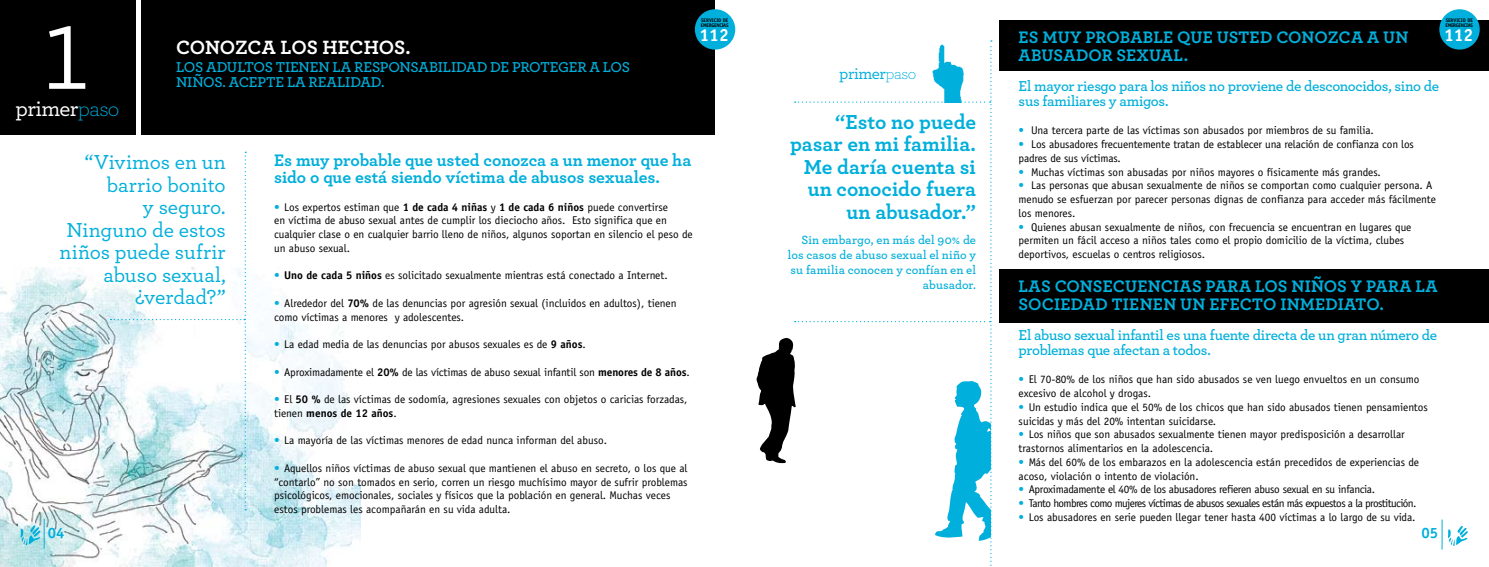
<style>
.page{position:relative;width:1489px;height:567px;background:#fff}
.page>*{position:absolute;margin:0;border:0;box-sizing:border-box;transform-origin:0 0}
.t1{font:124.25px "Archer";color:#fff}
.t2{font:500 22.62px "Archer";letter-spacing:-.025em;color:#fff}
.t3{font:500 21.25px/22.5px "Archer";letter-spacing:-.005em;color:#00afdb;text-align:right}
.t4{font:700 21.25px/22.5px "Archer";letter-spacing:-.005em;color:#00afdb;text-align:right}
.t5{font:700 20.12px "Archer";letter-spacing:-.005em;color:#fff}
.t6{font:700 17.5px/17.5px "Archer";color:#00afdb}
.t7{font:700 17.5px "Officina Sans Std";color:#fff}
.t8{font:500 16.75px "Archer";letter-spacing:-.025em;color:#00afdb}
.t9{font:600 15px/15px "Archer";letter-spacing:-.02em;color:#00afdb}
.t10{font:700 15px "Officina Serif Std";color:#00afdb}
.t11{font:600 12.5px/15px "Archer";letter-spacing:.005em;color:#00afdb;text-align:right}
.t12{font:11.25px/13.8px "Officina Sans Std";color:#000}
.t13{font:11.25px "Officina Sans Std";letter-spacing:-.05em;color:#000}
.t14{font:11.25px "Officina Sans Std";letter-spacing:-.025em;color:#000}
.t15{font:700 5.12px/5.1px "Officina Sans Std";letter-spacing:-.05em;color:#000}
.s1{font-weight:300;color:#00afdb}
.s2{color:#00afdb}
.s3{font-weight:700}
.s4{font-weight:300}
</style>
<div class="page">
<img style="left:0;top:267px;width:360px;height:300px">
<div style="left:142px;top:0;width:573px;height:135px;background:#000"></div>
<svg style="left:1448px;top:526px;width:19px;height:20px"></svg>
<hr style="left:1441px;top:519px;width:1px;height:30px;background:#00afdb">
<div style="left:0;top:0;width:135px;height:135px;background:#000"></div>
<div style="left:999px;top:20px;width:489px;height:51px;background:#000"></div>
<svg style="left:110px;top:152px;width:136px;height:358px"></svg>
<div style="left:999px;top:269px;width:489px;height:53px;background:#000"></div>
<svg style="left:21px;top:525px;width:19px;height:20px"></svg>
<hr style="left:44px;top:519px;width:1px;height:30px;background:#00afdb">
<svg style="left:756px;top:40px;width:235px;height:526px"></svg>
<div style="left:1439px;top:9px;width:40px;height:41px;background:#00afdb;border-radius:50%"></div>
<div style="left:694px;top:9px;width:41px;height:41px;background:#00afdb;border-radius:50%"></div>
<h1 class="t1" style="left:41px;top:-38px;width:51px">1</h1>
<h2 class="t2" style="left:10px;top:92px;width:117px">séptimo<span class="s1">paso</span></h2>
<h2 class="t2" style="left:15px;top:92px;width:106px">primer<span class="s1">paso</span></h2>
<h3 class="t5" style="left:176px;top:31px;width:236px">CONOZCA LOS HECHOS.</h3>
<h3 class="t9" style="left:176px;top:58px;width:455px">LOS ADULTOS TIENEN LA RESPONSABILIDAD DE PROTEGER A LOS</h3>
<h3 class="t9" style="left:176px;top:73px;width:210px">NIÑOS. ACEPTE LA REALIDAD.</h3>
<p class="t15" style="left:701px;top:18px;width:29px">SERVICIO DE<br>EMERGENCIAS</p>
<h3 class="t7" style="left:699px;top:24px;width:31px">112</h3>
<h3 class="t3" style="left:60px;top:150px;width:167px">“Vivimos en un barrio bonito<br>y seguro.<br>Ninguno de estos niños puede sufrir abuso sexual, ¿verdad?”</h3>
<h3 class="t10" style="left:48px;top:524px;width:18px">04</h3>
<h3 class="t6" style="left:274px;top:151px;width:418px;line-height:16.2px">Es muy probable que usted conozca a un menor que ha sido o que está siendo víctima de abusos sexuales.</h3>
<p class="t12" style="left:274px;top:200px;width:420px"><span class="s2">•</span> Los expertos estiman que <span class="s3">1 de cada 4 niñas</span> y <span class="s3">1 de cada 6 niños</span> puede convertirse<br>en víctima de abuso sexual antes de cumplir los dieciocho años. Esto significa que en cualquier clase o en cualquier barrio lleno de niños, algunos soportan en silencio el peso de un abuso sexual.</p>
<p class="t12" style="left:274px;top:269px;width:395px"><span class="s2">•</span> <span class="s3">Uno de cada 5 niños</span> es solicitado sexualmente mientras está conectado a Internet.</p>
<p class="t12" style="left:274px;top:296px;width:404px"><span class="s2">•</span> Alrededor del <span class="s3">70%</span> de las denuncias por agresión sexual (incluidos en adultos), tienen como víctimas a menores y adolescentes.</p>
<p class="t12" style="left:274px;top:337px;width:313px"><span class="s2">•</span> La edad media de las denuncias por abusos sexuales es de <span class="s3">9 años</span>.</p>
<p class="t12" style="left:274px;top:365px;width:417px"><span class="s2">•</span> Aproximadamente el <span class="s3">20%</span> de las víctimas de abuso sexual infantil son <span class="s3">menores de 8 años</span>.</p>
<p class="t12" style="left:274px;top:392px;width:414px"><span class="s2">•</span> El <span class="s3">50 %</span> de las víctimas de sodomía, agresiones sexuales con objetos o caricias forzadas, tienen <span class="s3">menos de 12 años</span>.</p>
<p class="t12" style="left:274px;top:434px;width:334px"><span class="s2">•</span> La mayoría de las víctimas menores de edad nunca informan del abuso.</p>
<p class="t12" style="left:274px;top:461px;width:415px"><span class="s2">•</span> Aquellos niños víctimas de abuso sexual que mantienen el abuso en secreto, o los que al “contarlo” no son tomados en serio, corren un riesgo muchísimo mayor de sufrir problemas psicológicos, emocionales, sociales y físicos que la población en general. Muchas veces estos problemas les acompañarán en su vida adulta.</p>
<h3 class="t8" style="left:839px;top:62px;width:79px">primer<span class="s4">paso</span></h3>
<h3 class="t4" style="left:790px;top:109px;width:187px">“Esto no puede pasar en mi familia.<br>Me daría cuenta si un conocido fuera un abusador.”</h3>
<p class="t11" style="left:787px;top:231px;width:190px">Sin embargo, en más del 90% de los casos de abuso sexual el niño y su familia conocen y confían en el abusador.</p>
<p class="t15" style="left:1445px;top:18px;width:29px">SERVICIO DE<br>EMERGENCIAS</p>
<h3 class="t7" style="left:1443px;top:24px;width:31px">112</h3>
<h3 class="t6" style="left:1018px;top:28px;width:391px">ES MUY PROBABLE QUE USTED CONOZCA A UN<br>ABUSADOR SEXUAL.</h3>
<h3 class="t9" style="left:1018px;top:77px;width:422px">El mayor riesgo para los niños no proviene de desconocidos, sino de sus familiares y amigos.</h3>
<p class="t12" style="left:1018px;top:124px;width:357px"><span class="s2">•</span> Una tercera parte de las víctimas son abusados por miembros de su familia.</p>
<p class="t12" style="left:1018px;top:138px;width:397px"><span class="s2">•</span> Los abusadores frecuentemente tratan de establecer una relación de confianza con los padres de sus víctimas.</p>
<p class="t12" style="left:1018px;top:165px;width:363px"><span class="s2">•</span> Muchas víctimas son abusadas por niños mayores o físicamente más grandes.</p>
<p class="t12" style="left:1018px;top:179px;width:419px"><span class="s2">•</span> Las personas que abusan sexualmente de niños se comportan como cualquier persona. A menudo se esfuerzan por parecer personas dignas de confianza para acceder más fácilmente los menores.</p>
<p class="t12" style="left:1018px;top:220px;width:394px"><span class="s2">•</span> Quienes abusan sexualmente de niños, con frecuencia se encuentran en lugares que permiten un fácil acceso a niños tales como el propio domicilio de la víctima, clubes deportivos, escuelas o centros religiosos.</p>
<h3 class="t6" style="left:1018px;top:276px;width:420px">LAS CONSECUENCIAS PARA LOS NIÑOS Y PARA LA<br>SOCIEDAD TIENEN UN EFECTO INMEDIATO.</h3>
<h3 class="t9" style="left:1018px;top:326px;width:420px">El abuso sexual infantil es una fuente directa de un gran número de problemas que afectan a todos.</h3>
<p class="t12" style="left:1018px;top:373px;width:402px"><span class="s2">•</span> El 70-80% de los niños que han sido abusados se ven luego envueltos en un consumo excesivo de alcohol y drogas.</p>
<p class="t12" style="left:1018px;top:400px;width:411px"><span class="s2">•</span> Un estudio indica que el 50% de los chicos que han sido abusados tienen pensamientos suicidas y más del 20% intentan suicidarse.</p>
<p class="t12" style="left:1018px;top:428px;width:387px"><span class="s2">•</span> Los niños que son abusados sexualmente tienen mayor predisposición a desarrollar trastornos alimentarios en la adolescencia.</p>
<p class="t12" style="left:1018px;top:455px;width:402px"><span class="s2">•</span> Más del 60% de los embarazos en la adolescencia están precedidos de experiencias de acoso, violación o intento de violación.</p>
<p class="t14" style="left:1018px;top:483px;width:358px"><span class="s2">•</span> Aproximadamente el 40% de los abusadores refieren abuso sexual en su infancia.</p>
<p class="t13" style="left:1018px;top:497px;width:399px"><span class="s2">•</span> Tanto hombres como mujeres víctimas de abusos sexuales están más expuestos a la prostitución.</p>
<p class="t12" style="left:1018px;top:510px;width:398px"><span class="s2">•</span> Los abusadores en serie pueden llegar tener hasta 400 víctimas a lo largo de su vida.</p>
<h3 class="t10" style="left:1421px;top:524px;width:18px">05</h3>
</div>
